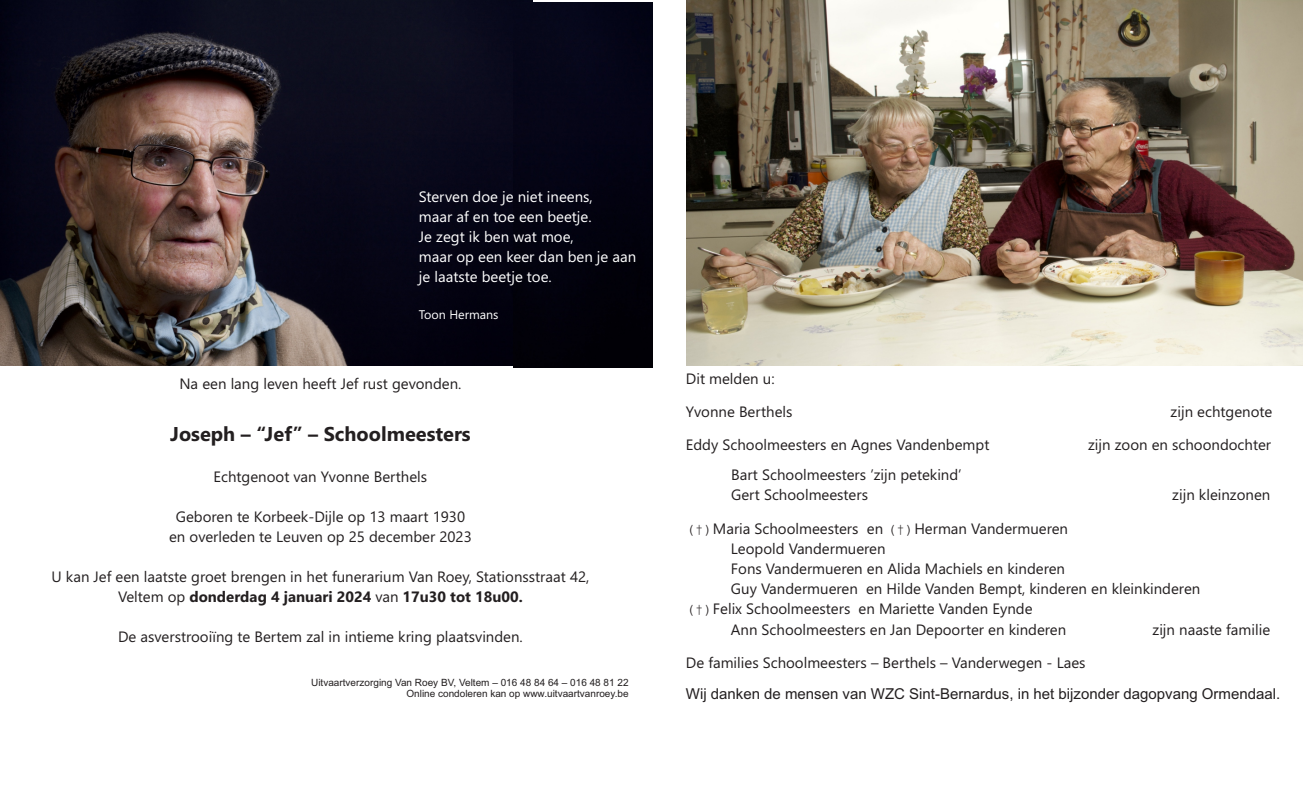
<style>
.page{position:relative;width:1304px;height:801px;background:#fff}
.page>*{position:absolute;margin:0;border:0;box-sizing:border-box;transform-origin:0 0}
.t1{font:700 20px "Segoe UI";color:#231f20}
.t2{font:15px/20px "Segoe UI";color:#231f20;text-align:center}
.t3{font:15px/20px "Segoe UI";color:#fff}
.t4{font:15px "Arial";color:#231f20}
.t5{font:12.5px "Segoe UI";color:#fff}
.t6{font:10px/11.1px "Arial";color:#231f20;text-align:right}
.s1{font-weight:700}
.s2{font-family:"Courier New"}
</style>
<div class="page">
<img style="left:1px;top:1px;width:531px;height:364px">
<img style="left:514px;top:2px;width:138px;height:365px">
<img style="left:686px;top:1px;width:617px;height:365px">
<p class="t3" style="left:419px;top:188px;width:219px">Sterven doe je niet ineens,<br>maar af en toe een beetje.<br>Je zegt ik ben wat moe,<br>maar op een keer dan ben je aan je laatste beetje toe.</p>
<p class="t5" style="left:419px;top:310px;width:81px">Toon Hermans</p>
<p class="t2" style="left:179px;top:375px;width:284px">Na een lang leven heeft Jef rust gevonden.</p>
<h1 class="t1" style="left:170px;top:426px;width:302px">Joseph – “Jef” – Schoolmeesters</h1>
<p class="t2" style="left:214px;top:468px;width:215px">Echtgenoot van Yvonne Berthels</p>
<p class="t2" style="left:169px;top:508px;width:304px">Geboren te Korbeek-Dijle op 13 maart 1930 en overleden te Leuven op 25 december 2023</p>
<p class="t2" style="left:52px;top:568px;width:539px">U kan Jef een laatste groet brengen in het funerarium Van Roey, Stationsstraat 42,<br>Veltem op <span class="s1">donderdag 4 januari 2024</span> van <span class="s1">17u30 tot 18u00.</span></p>
<p class="t2" style="left:118px;top:628px;width:406px">De asverstrooiïng te Bertem zal in intieme kring plaatsvinden.</p>
<p class="t6" style="left:311px;top:677px;width:319px">Uitvaartverzorging Van Roey BV, Veltem – 016 48 84 64 – 016 48 81 22<br>Online condoleren kan op www.uitvaartvanroey.be</p>
<p class="t2" style="left:686px;top:370px;width:90px">Dit melden u:</p>
<p class="t2" style="left:686px;top:403px;width:108px">Yvonne Berthels</p>
<p class="t2" style="left:1171px;top:403px;width:103px">zijn echtgenote</p>
<p class="t2" style="left:686px;top:436px;width:305px">Eddy Schoolmeesters en Agnes Vandenbempt</p>
<p class="t2" style="left:1088px;top:436px;width:184px">zijn zoon en schoondochter</p>
<p class="t2" style="left:731px;top:466px;width:232px;text-align:left">Bart Schoolmeesters ’zijn petekind’<br>Gert Schoolmeesters</p>
<p class="t2" style="left:1172px;top:486px;width:100px">zijn kleinzonen</p>
<p class="t2" style="left:686px;top:520px;width:384px"><span class="s2">(†)</span>Maria Schoolmeesters en <span class="s2">(†)</span>Herman Vandermueren</p>
<p class="t2" style="left:731px;top:540px;width:156px">Leopold Vandermueren</p>
<p class="t2" style="left:731px;top:560px;width:336px">Fons Vandermueren en Alida Machiels en kinderen</p>
<p class="t2" style="left:731px;top:580px;width:471px">Guy Vandermueren en Hilde Vanden Bempt, kinderen en kleinkinderen</p>
<p class="t2" style="left:686px;top:600px;width:348px"><span class="s2">(†)</span>Felix Schoolmeesters en Mariette Vanden Eynde</p>
<p class="t2" style="left:731px;top:621px;width:337px">Ann Schoolmeesters en Jan Depoorter en kinderen</p>
<p class="t2" style="left:1153px;top:621px;width:119px">zijn naaste familie</p>
<p class="t2" style="left:686px;top:654px;width:401px">De families Schoolmeesters – Berthels – Vanderwegen - Laes</p>
<p class="t4" style="left:686px;top:688px;width:596px">Wij danken de mensen van WZC Sint-Bernardus, in het bijzonder dagopvang Ormendaal.</p>
</div>
